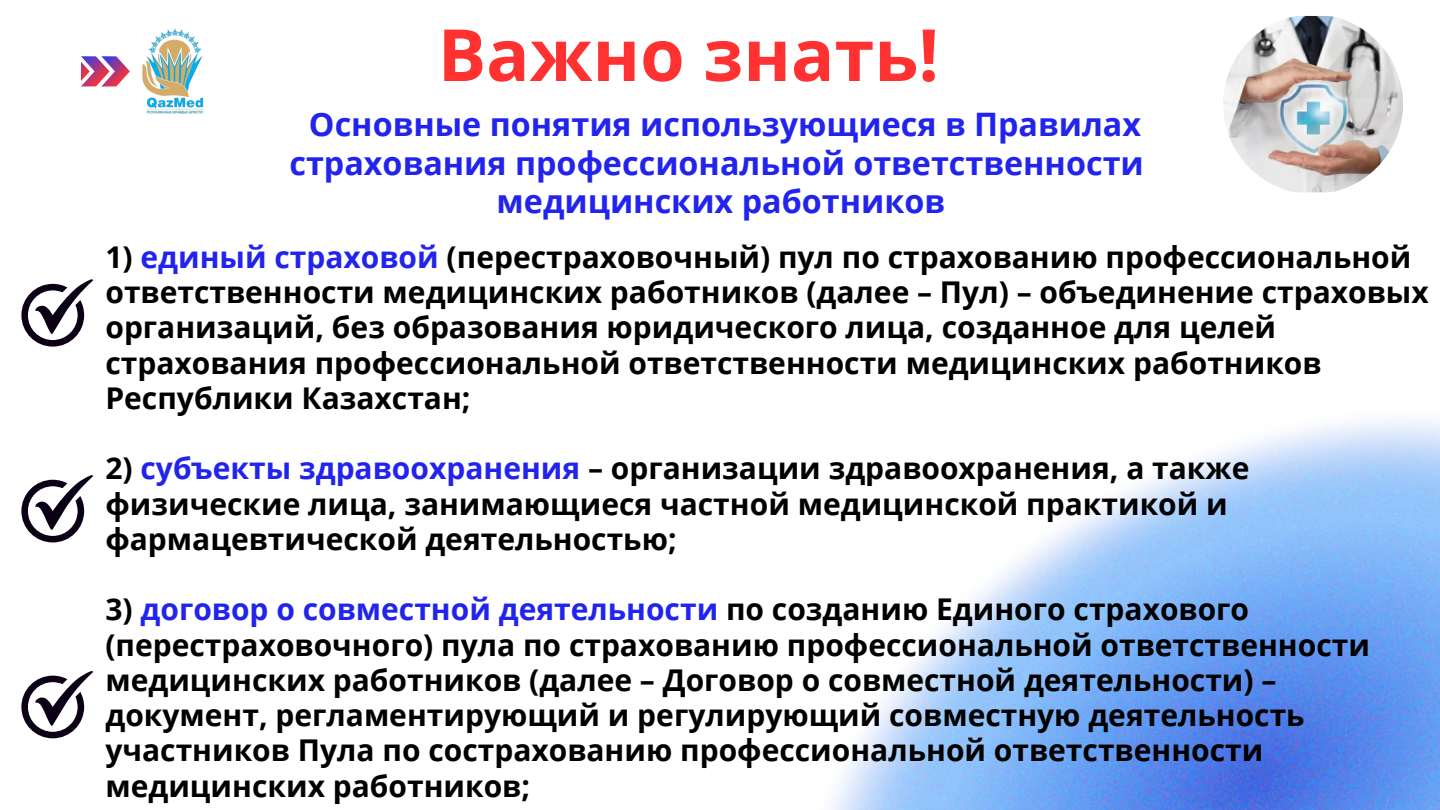
<style>
.page{position:relative;width:1440px;height:810px;background:#fff}
.page>*{position:absolute;margin:0;border:0;box-sizing:border-box;transform-origin:0 0}
.t1{font:700 72px "Open Sans";color:#ff3131}
.t2{font:700 32.3px/38.2px "Open Sans";color:#2224ed;text-align:center}
.t3{font:700 30px/35.2px "Open Sans";color:#000}
.s1{color:#2224ed}
</style>
<div class="page">
<img style="left:831px;top:419px;width:609px;height:391px">
<svg style="left:81px;top:56px;width:49px;height:30px"></svg>
<img style="left:142px;top:28px;width:62px;height:86px">
<svg style="left:21px;top:279px;width:72px;height:68px"></svg>
<img style="left:1223px;top:14px;width:180px;height:180px;border-radius:50%">
<svg style="left:21px;top:475px;width:72px;height:67px"></svg>
<svg style="left:21px;top:671px;width:72px;height:67px"></svg>
<p class="t1" style="left:438px;top:4px;width:503px">Важно знать!</p>
<p class="t2" style="left:289px;top:105px;width:856px">Основные понятия использующиеся в Правилах страхования профессиональной ответственности</p>
<p class="t2" style="left:497px;top:181px;width:450px">медицинских работников</p>
<p class="t3" style="left:105px;top:239px;width:1325px">1) <span class="s1">единый страховой</span> (перестраховочный) пул по страхованию профессиональной ответственности медицинских работников (далее – Пул) – объединение страховых организаций, без образования юридического лица, созданное для целей страхования профессиональной ответственности медицинских работников Республики Казахстан;</p>
<p class="t3" style="left:105px;top:450px;width:1145px">2) <span class="s1">субъекты здравоохранения</span> – организации здравоохранения, а также физические лица, занимающиеся частной медицинской практикой и фармацевтической деятельностью;</p>
<p class="t3" style="left:105px;top:591px;width:1266px">3) <span class="s1">договор о совместной деятельности</span> по созданию Единого страхового (перестраховочного) пула по страхованию профессиональной ответственности медицинских работников (далее – Договор о совместной деятельности) – документ, регламентирующий и регулирующий совместную деятельность участников Пула по сострахованию профессиональной ответственности медицинских работников;</p>
</div>
